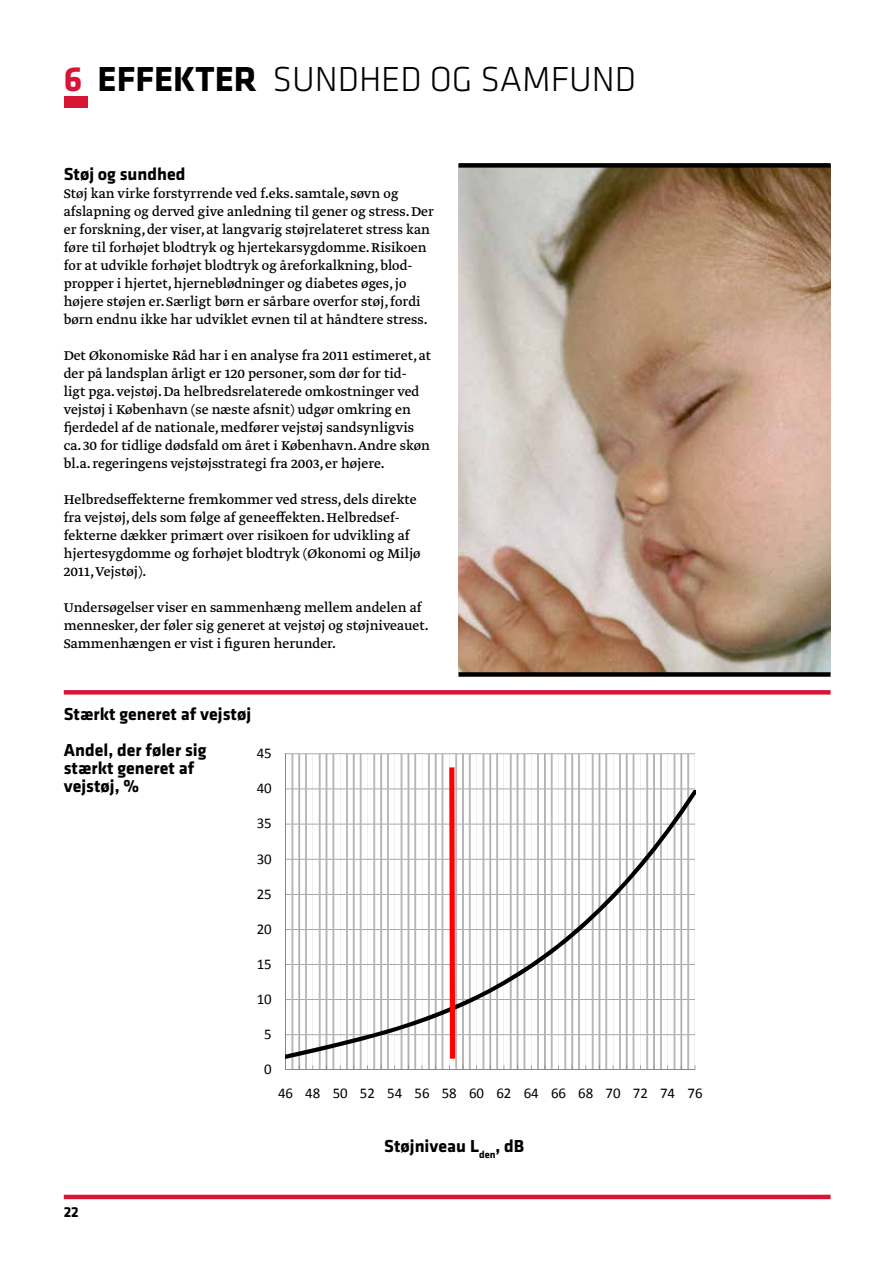
<style>
.page{position:relative;width:893px;height:1263px;background:#fff}
.page>*{position:absolute;margin:0;border:0;box-sizing:border-box;transform-origin:0 0}
.t1{font:300 36px "Klavika";color:#000}
.t2{font:700 18px/36px "Klavika";color:#000}
.t3{font:15px/18px "Greta Text";color:#000}
.t4{font:700 15px "Klavika";color:#000}
.t5{font:14.85px "Calibri";letter-spacing:-.005em;color:#000}
.s1{font-weight:700;color:#d71534}
.s2{font-weight:700}
</style>
<div class="page">
<div style="left:64px;top:96px;width:24px;height:12px;background:#d71534"></div>
<svg style="left:285px;top:753px;width:411px;height:317px"></svg>
<svg style="left:449px;top:767px;width:6px;height:292px;background:#fc2323"></svg>
<div style="left:64px;top:690px;width:767px;height:5px;background:#d71534"></div>
<hr style="left:64px;top:1195px;width:767px;height:4px;background:#d71534">
<img style="left:458px;top:168px;width:373px;height:504px">
<div style="left:458px;top:163px;width:373px;height:5px;background:#000"></div>
<div style="left:458px;top:672px;width:373px;height:5px;background:#000"></div>
<h1 class="t1" style="left:64px;top:61px;width:574px"><span class="s1">6</span> <span class="s2">EFFEKtEr</span> SUNDHED OG SAMFUND</h1>
<p class="t2" style="left:64px;top:156px;width:123px">støj og sundhed</p>
<p class="t3" style="left:64px;top:185px;width:372px">Støj kan virke forstyrrende ved f.eks. samtale, søvn og afslapning og derved give anledning til gener og stress. Der er forskning, der viser, at langvarig støjrelateret stress kan føre til forhøjet blodtryk og hjertekarsygdomme. Risikoen for at udvikle forhøjet blodtryk og åreforkalkning, blod&shy;propper i hjertet, hjerneblødninger og diabetes øges, jo højere støjen er. Særligt børn er sårbare overfor støj, fordi børn endnu ikke har udviklet evnen til at håndtere stress.</p>
<p class="t3" style="left:64px;top:347px;width:369px">Det Økonomiske Råd har i en analyse fra 2011 estimeret, at der på landsplan årligt er 120 personer, som dør for tid&shy;ligt pga. vejstøj. Da helbredsrelaterede omkostninger ved vejstøj i København (se næste afsnit) udgør omkring en fjerdedel af de nationale, medfører vejstøj sandsynligvis ca. 30 for tidlige dødsfald om året i København. Andre skøn bl.a. regeringens vejstøjsstrategi fra 2003, er højere.</p>
<p class="t3" style="left:64px;top:491px;width:358px">Helbredseffekterne fremkommer ved stress, dels direkte fra vejstøj, dels som følge af geneeffekten. Helbredsef&shy;fekterne dækker primært over risikoen for udvikling af hjertesygdomme og forhøjet blodtryk (Økonomi og Miljø 2011, Vejstøj).</p>
<p class="t3" style="left:64px;top:599px;width:366px">Undersøgelser viser en sammenhæng mellem andelen af mennesker, der føler sig generet at vejstøj og støjniveauet.<br>Sammenhængen er vist i figuren herunder.</p>
<p class="t2" style="left:64px;top:696px;width:189px">stærkt generet af vejstøj andel, der føler sig</p>
<p class="t2" style="left:64px;top:759px;width:132px;line-height:18px">stærkt generet af vejstøj, %</p>
<p class="t5" style="left:257px;top:744px;width:17px">45</p>
<p class="t5" style="left:257px;top:779px;width:17px">40</p>
<p class="t5" style="left:257px;top:814px;width:17px">35</p>
<p class="t5" style="left:257px;top:849px;width:17px">30</p>
<p class="t5" style="left:257px;top:884px;width:17px">25</p>
<p class="t5" style="left:257px;top:919px;width:17px">20</p>
<p class="t5" style="left:257px;top:955px;width:17px">15</p>
<p class="t5" style="left:257px;top:990px;width:17px">10</p>
<p class="t5" style="left:264px;top:1025px;width:9px">5</p>
<p class="t5" style="left:264px;top:1060px;width:9px">0</p>
<p class="t5" style="left:278px;top:1084px;width:426px">46 48 50 52 54 56 58 60 62 64 66 68 70 72 74 76</p>
<p class="t4" style="left:64px;top:1204px;width:17px">22</p>
<p class="t2" style="left:384px;top:1128px;width:141px">støjniveau l<sub>den</sub>, dB</p>
</div>
